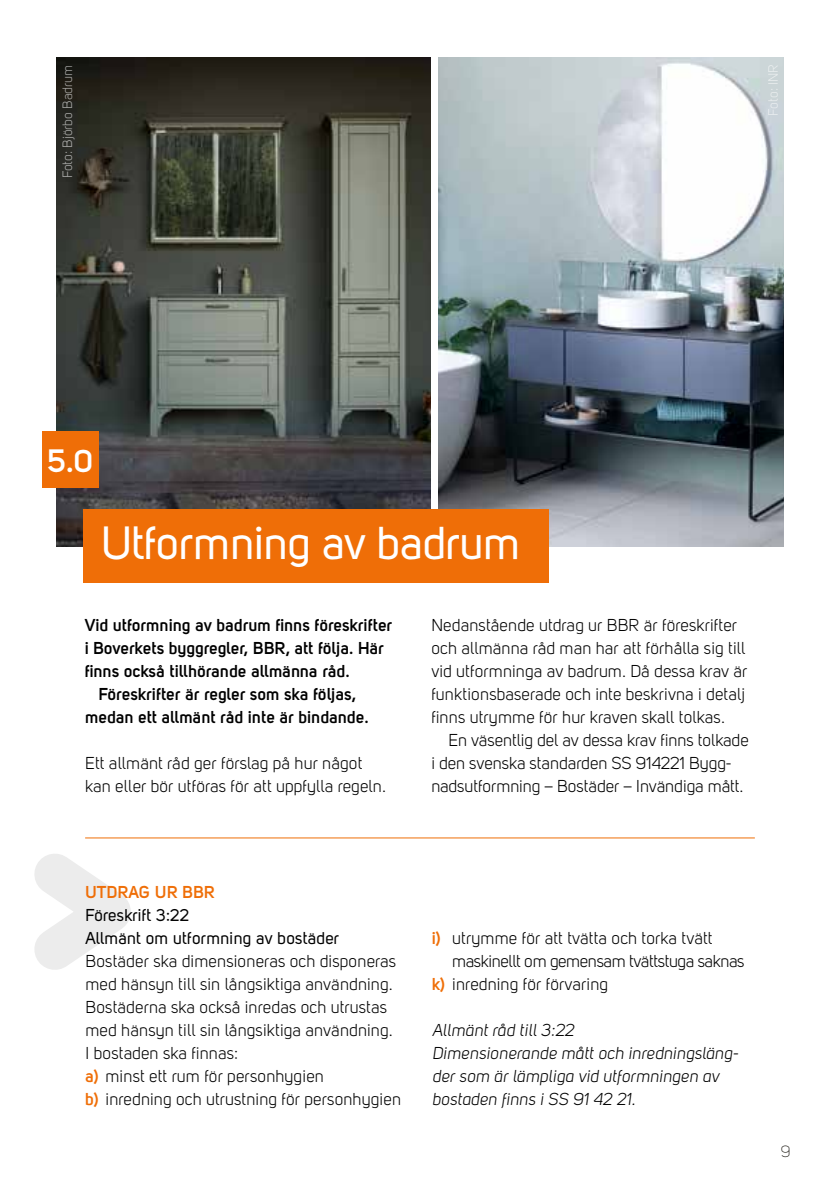
<style>
.page{position:relative;width:840px;height:1191px;background:#fff}
.page>*{position:absolute;margin:0;border:0;box-sizing:border-box;transform-origin:0 0}
.t1{font:46px "Uni Sans Regular";letter-spacing:-.01em;color:#fff}
.t2{font:700 32px "Uni Sans Semi";color:#fff}
.t3{font:17px/23px "Uni Sans Book";letter-spacing:.01em;color:#000}
.t4{font:700 17px "Uni Sans Semi";letter-spacing:.01em;color:#000}
.t5{font:17px/23px "Uni Sans Book Italic";letter-spacing:.01em;color:#000}
.t6{font:17px/23px "Uni Sans Regular";letter-spacing:.01em;color:#000}
.t7{font:17px "Uni Sans Book";letter-spacing:-.02em;color:#000}
.t8{font:700 17px "Uni Sans Semi";letter-spacing:.01em;color:#ef6e07}
.t9{font:16px "Uni Sans Light";color:#1e1b15}
.t10{font:13.4px "Uni Sans Book";color:#fff}
.s1{font-family:"Uni Sans Semi";font-weight:700;color:#ef6e07}
</style>
<div class="page">
<svg style="left:34px;top:838px;width:149px;height:132px"></svg>
<img style="left:57px;top:57px;width:373px;height:489px">
<img style="left:438px;top:57px;width:344px;height:489px">
<div style="left:83px;top:509px;width:465px;height:74px;background:#ef6e07"></div>
<div style="left:42px;top:431px;width:57px;height:57px;background:#ef6e07"></div>
<hr style="left:85px;top:837px;width:669px;height:1px;background:#ef6e07">
<p class="t10" style="left:60px;top:178px;width:115px;rotate:-90deg">Foto: Björbo Badrum</p>
<p class="t10" style="left:765px;top:116px;width:53px;rotate:-90deg">Foto: INR</p>
<h2 class="t2" style="left:47px;top:441px;width:47px">5.0</h2>
<h1 class="t1" style="left:101px;top:516px;width:421px">Utformning av badrum</h1>
<p class="t4" style="left:85px;top:614px;width:308px">Vid utformning av badrum finns föreskrifter</p>
<p class="t4" style="left:85px;top:637px;width:300px">i Boverkets byggregler, BBR, att följa. Här</p>
<p class="t4" style="left:85px;top:660px;width:266px">finns också tillhörande allmänna råd.</p>
<p class="t4" style="left:99px;top:683px;width:259px">Föreskrifter är regler som ska följas,</p>
<p class="t4" style="left:85px;top:706px;width:285px">medan ett allmänt råd inte är bindande.</p>
<p class="t3" style="left:85px;top:751px;width:302px">Ett allmänt råd ger förslag på hur något kan eller bör utföras för att uppfylla regeln.</p>
<p class="t3" style="left:431px;top:613px;width:317px">Nedanstående utdrag ur BBR är föreskrifter och allmänna råd man har att förhålla sig till vid utformninga av badrum. Då dessa krav är funktionsbaserade och inte beskrivna i detalj finns utrymme för hur kraven skall tolkas.</p>
<p class="t3" style="left:431px;top:728px;width:319px;text-indent:17px">En väsentlig del av dessa krav finns tolkade i den svenska standarden SS 914221 Bygg&shy;nadsutformning – Bostäder – Invändiga mått.</p>
<p class="t8" style="left:85px;top:881px;width:131px">UTDRAG UR BBR</p>
<p class="t6" style="left:85px;top:903px;width:255px">Föreskrift 3:22<br>Allmänt om utformning av bostäder</p>
<p class="t3" style="left:85px;top:949px;width:317px">Bostäder ska dimensioneras och disponeras med hänsyn till sin långsiktiga användning.<br>Bostäderna ska också inredas och utrustas med hänsyn till sin långsiktiga användning.<br>I bostaden ska finnas:<br><span class="s1">a)</span> minst ett rum för personhygien<br><span class="s1">b)</span> inredning och utrustning för personhygien</p>
<p class="t3" style="left:432px;top:926px;width:282px"><span class="s1">i)</span> utrymme för att tvätta och torka tvätt</p>
<p class="t7" style="left:452px;top:951px;width:293px">maskinellt om gemensam tvättstuga saknas</p>
<p class="t3" style="left:432px;top:972px;width:177px"><span class="s1">k)</span> inredning för förvaring</p>
<p class="t5" style="left:432px;top:1018px;width:307px">Allmänt råd till 3:22<br>Dimensionerande mått och inredningsläng&shy;der som är lämpliga vid utformningen av bostaden finns i SS 91 42 21.</p>
<p class="t9" style="left:780px;top:1142px;width:11px">9</p>
</div>
